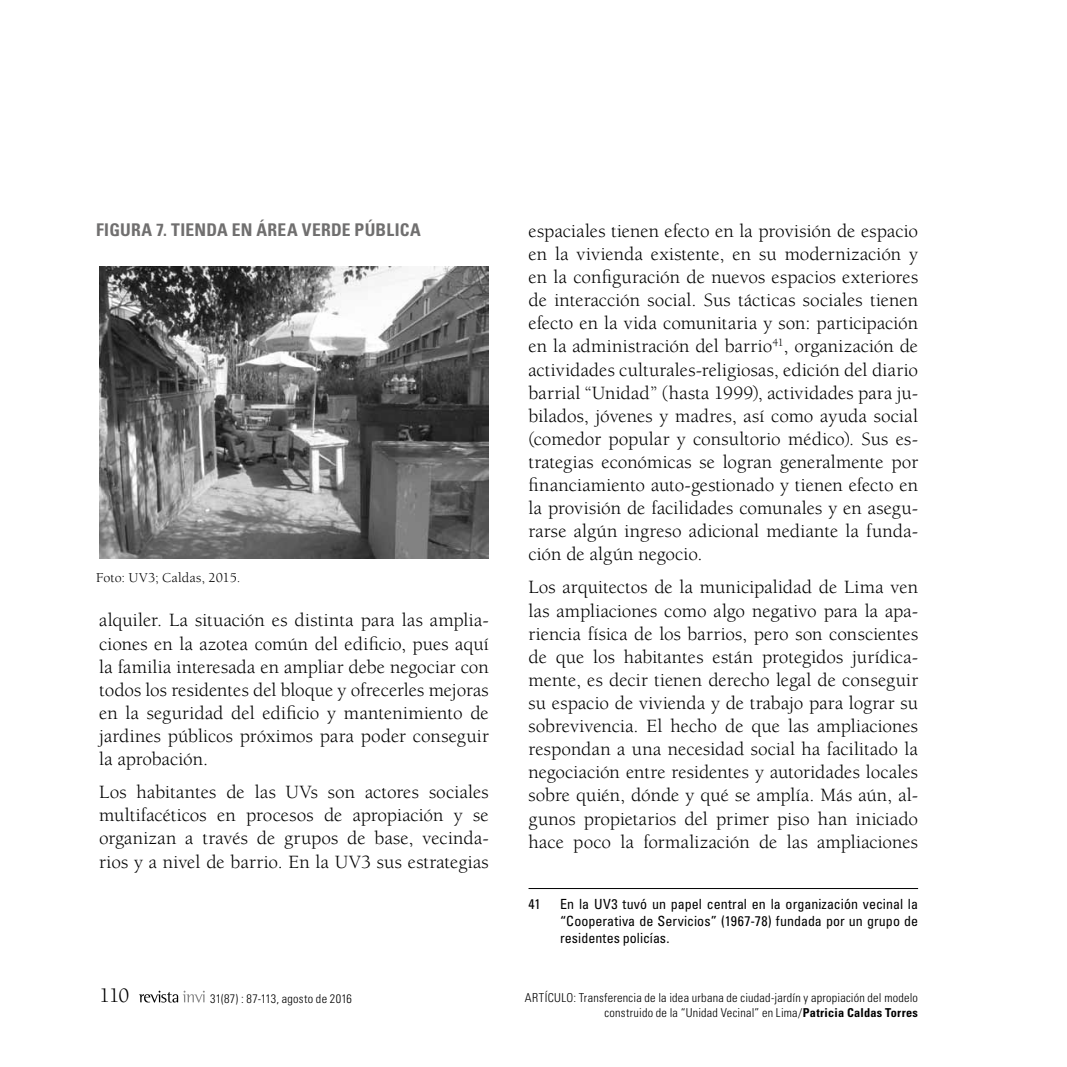
<style>
.page{position:relative;width:1067px;height:1067px;background:#fff}
.page>*{position:absolute;margin:0;border:0;box-sizing:border-box;transform-origin:0 0}
.t1{font:21px "Berkeley Std";color:#000}
.t2{font:19.25px/23.1px "Berkeley Std";letter-spacing:.005em;color:#000;text-align:justify}
.t3{font:700 condensed 17.5px "Univers LT Std";letter-spacing:.03em;color:#706f6f}
.t4{font:condensed 14px/16.8px "Univers LT Std";letter-spacing:.005em;color:#000;text-align:justify}
.t5{font:14px "Berkeley Std";letter-spacing:.01em;color:#000}
.t6{font:300 condensed 12.25px/14.7px "Univers LT Std";letter-spacing:.02em;color:#000;text-align:right}
.s1{font-style:inherit}
.s2{font-weight:700}
</style>
<div class="page">
<svg style="left:139px;top:990px;width:66px;height:12px"></svg>
<hr style="left:528px;top:888px;width:390px;height:1px;background:#000">
<img style="left:99px;top:266px;width:390px;height:292px">
<p class="t3" style="left:96px;top:219px;width:19px">FIGURA</p>
<p class="t3" style="left:156px;top:219px;width:35px">7. TIENDA</p>
<p class="t3" style="left:232px;top:219px;width:47px">EN ÁREA</p>
<p class="t3" style="left:302px;top:219px;width:11px">VERDE</p>
<p class="t3" style="left:354px;top:219px;width:31px">PÚBLICA</p>
<p class="t5" style="left:96px;top:570px;width:146px">Foto: UV3; Caldas, 2015.</p>
<p class="t2" style="left:99px;top:609px;width:391px">alquiler. La situación es distinta para las amplia&shy;ciones en la azotea común del edificio, pues aquí la familia interesada en ampliar debe negociar con todos los residentes del bloque y ofrecerles mejoras en la seguridad del edificio y mantenimiento de jardines públicos próximos para poder conseguir la aprobación.</p>
<p class="t2" style="left:99px;top:781px;width:391px">Los habitantes de las UVs son actores sociales multifacéticos en procesos de apropiación y se organizan a través de grupos de base, vecinda&shy;rios y a nivel de barrio. En la UV3 sus estrategias</p>
<p class="t2" style="left:528px;top:220px;width:391px">espaciales tienen efecto en la provisión de espacio en la vivienda existente, en su modernización y en la configuración de nuevos espacios exteriores de interacción social. Sus tácticas sociales tienen efecto en la vida comunitaria y son: participación en la administración del barrio<sup>41</sup>, organización de actividades culturales-religiosas, edición del diario barrial “Unidad” (hasta 1999), actividades para ju&shy;bilados, jóvenes y madres, así como ayuda social (comedor popular y consultorio médico). Sus es&shy;trategias económicas se logran generalmente por financiamiento auto-gestionado y tienen efecto en la provisión de facilidades comunales y en asegu&shy;rarse algún ingreso adicional mediante la funda&shy;ción de algún negocio.</p>
<p class="t2" style="left:528px;top:576px;width:391px">Los arquitectos de la municipalidad de Lima ven las ampliaciones como algo negativo para la apa&shy;riencia física de los barrios, pero son conscientes de que los habitantes están protegidos jurídica&shy;mente, es decir tienen derecho legal de conseguir su espacio de vivienda y de trabajo para lograr su sobrevivencia. El hecho de que las ampliaciones respondan a una necesidad social ha facilitado la negociación entre residentes y autoridades locales sobre quién, dónde y qué se amplía. Más aún, al&shy;gunos propietarios del primer piso han iniciado hace poco la formalización de las ampliaciones</p>
<p class="t4" style="left:528px;top:895px;width:14px">41</p>
<p class="t4" style="left:560px;top:895px;width:359px">En la UV3 tuvó un papel central en la organización vecinal la “Cooperativa de Servicios” (1967-78) fundada por un grupo de residentes policías.</p>
<p class="t1" style="left:99px;top:983px;width:32px">110</p>
<p class="t6" style="left:210px;top:990px;width:143px">31(87) : 87-113, agosto de 2016</p>
<p class="t6" style="left:525px;top:990px;width:394px"><span class="s1">ARTÍCULO:</span> Transferencia de la idea urbana de ciudad-jardín y apropiación del modelo construido de la “Unidad Vecinal” en Lima/<span class="s2">PATRICIA CALDAS TORRES</span></p>
</div>
